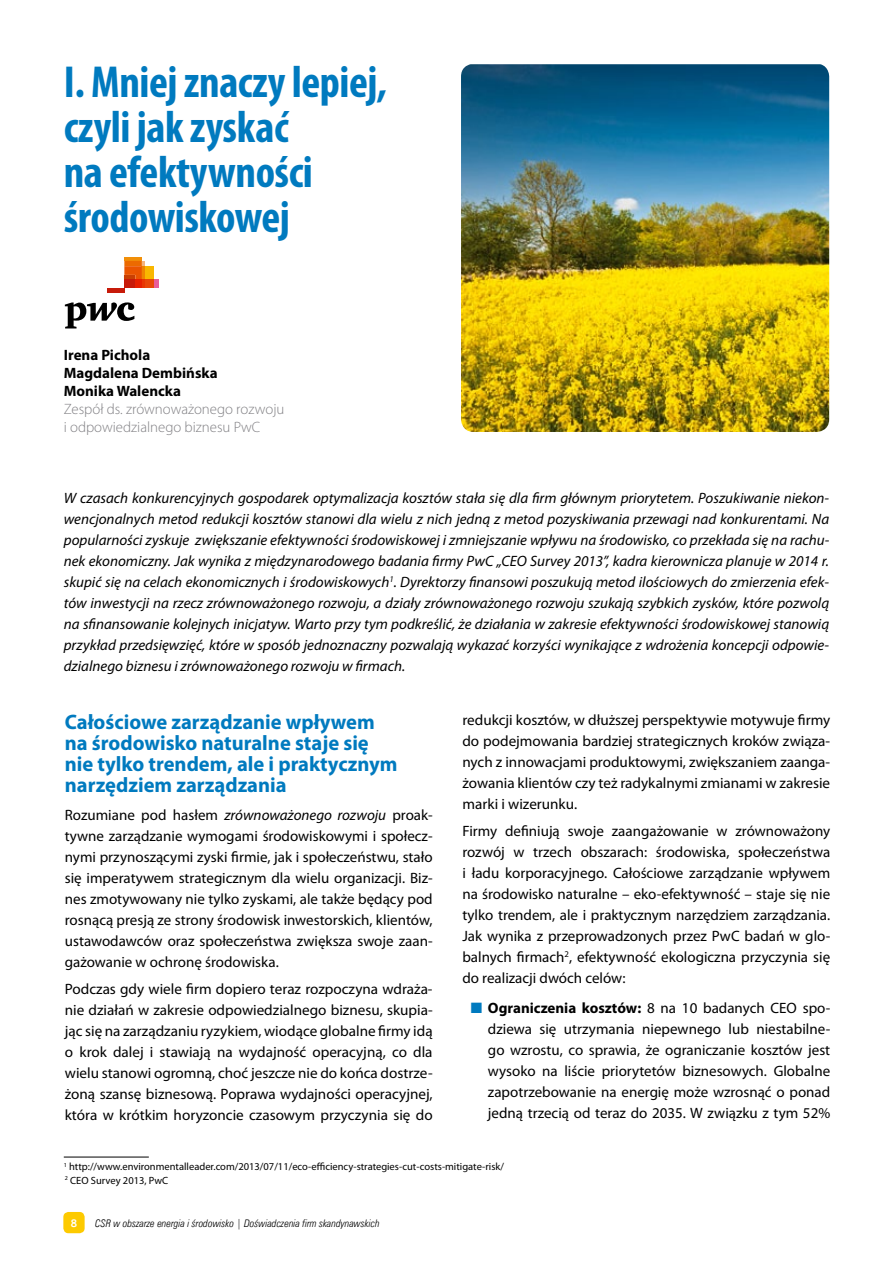
<style>
.page{position:relative;width:893px;height:1263px;background:#fff}
.page>*{position:absolute;margin:0;border:0;box-sizing:border-box;transform-origin:0 0}
.t1{font:700 condensed 45px/45px "Myriad Pro";letter-spacing:-.01em;color:#007abf}
.t2{font:700 21px/21px "Myriad Pro";color:#007abf}
.t3{font:15px/21px "Myriad Pro";color:#000;text-align:justify}
.t4{font:italic 15px/21px "Myriad Pro";color:#000;text-align:justify}
.t5{font:300 15px/18px "Myriad Pro";color:#818084}
.t6{font:700 15px/18px "Myriad Pro";color:#000}
.t7{font:10.5px "Myriad Pro";color:#000}
.t8{font:10.5px "Zurich Lt Cn EU Italic";color:#000}
.t9{font:10.5px "News Goth EU Bold";color:#fff}
.s1{font-style:italic}
.s2{color:#007abf}
.s3{font-weight:700}
</style>
<div class="page">
<div style="left:63px;top:1212px;width:22px;height:21px;background:#fdca00;border-radius:5px"></div>
<img style="left:461px;top:64px;width:368px;height:368px">
<hr style="left:64px;top:1157px;width:85px;height:1px;background:#000">
<svg style="left:65px;top:302px;width:69px;height:26px"></svg>
<svg style="left:154px;top:279px;width:4px;height:9px"></svg>
<hr style="left:124px;top:257px;width:18px;height:4px;background:#f18f08">
<div style="left:145px;top:266px;width:9px;height:13px;background:#f9b700"></div>
<div style="left:145px;top:279px;width:9px;height:9px;background:#e94708"></div>
<svg style="left:124px;top:261px;width:21px;height:27px"></svg>
<div style="left:135px;top:279px;width:7px;height:9px;background:#e72000"></div>
<hr style="left:124px;top:275px;width:11px;height:4px;background:#c94003">
<div style="left:124px;top:279px;width:11px;height:9px;background:#c71b0a"></div>
<hr style="left:107px;top:288px;width:17px;height:4px;background:#c71b0a">
<h1 class="t1" style="left:64px;top:59px;width:325px">I. Mniej znaczy lepiej, czyli jak zyskać<br>na efektywności środowiskowej</h1>
<p class="t6" style="left:64px;top:345px;width:155px">Irena Pichola<br>Magdalena Dembińska<br>Monika Walencka</p>
<p class="t5" style="left:64px;top:400px;width:222px">Zespół ds. zrównoważonego rozwoju i odpowiedzialnego biznesu PwC</p>
<p class="t4" style="left:64px;top:487px;width:767px">W czasach konkurencyjnych gospodarek optymalizacja kosztów stała się dla firm głównym priorytetem. Poszukiwanie niekon&shy;wencjonalnych metod redukcji kosztów stanowi dla wielu z nich jedną z metod pozyskiwania przewagi nad konkurentami. Na popularności zyskuje zwiększanie efektywności środowiskowej i zmniejszanie wpływu na środowisko, co przekłada się na rachu&shy;nek ekonomiczny. Jak wynika z międzynarodowego badania firmy PwC „CEO Survey 2013”, kadra kierownicza planuje w 2014 r. skupić się na celach ekonomicznych i środowiskowych<sup>1</sup>. Dyrektorzy finansowi poszukują metod ilościowych do zmierzenia efek&shy;tów inwestycji na rzecz zrównoważonego rozwoju, a działy zrównoważonego rozwoju szukają szybkich zysków, które pozwolą na sfinansowanie kolejnych inicjatyw. Warto przy tym podkreślić, że działania w zakresie efektywności środowiskowej stanowią przykład przedsięwzięć, które w sposób jednoznaczny pozwalają wykazać korzyści wynikające z wdrożenia koncepcji odpowie&shy;dzialnego biznesu i zrównoważonego rozwoju w firmach.</p>
<h2 class="t2" style="left:65px;top:711px;width:334px">Całościowe zarządzanie wpływem na środowisko naturalne staje się nie tylko trendem, ale i praktycznym narzędziem zarządzania</h2>
<p class="t3" style="left:65px;top:804px;width:369px">Rozumiane pod hasłem <span class="s1">zrównoważonego rozwoju</span> proak&shy;tywne zarządzanie wymogami środowiskowymi i społecz&shy;nymi przynoszącymi zyski firmie, jak i społeczeństwu, stało się imperatywem strategicznym dla wielu organizacji. Biz&shy;nes zmotywowany nie tylko zyskami, ale także będący pod rosnącą presją ze strony środowisk inwestorskich, klientów, ustawodawców oraz społeczeństwa zwiększa swoje zaan&shy;gażowanie w ochronę środowiska.</p>
<p class="t3" style="left:65px;top:978px;width:369px">Podczas gdy wiele firm dopiero teraz rozpoczyna wdraża&shy;nie działań w zakresie odpowiedzialnego biznesu, skupia&shy;jąc się na zarządzaniu ryzykiem, wiodące globalne firmy idą o krok dalej i stawiają na wydajność operacyjną, co dla wielu stanowi ogromną, choć jeszcze nie do końca dostrze&shy;żoną szansę biznesową. Poprawa wydajności operacyjnej, która w krótkim horyzoncie czasowym przyczynia się do</p>
<p class="t3" style="left:462px;top:709px;width:369px">redukcji kosztów, w dłuższej perspektywie motywuje firmy do podejmowania bardziej strategicznych kroków związa&shy;nych z innowacjami produktowymi, zwiększaniem zaanga&shy;żowania klientów czy też radykalnymi zmianami w zakresie marki i wizerunku.</p>
<p class="t3" style="left:462px;top:820px;width:369px">Firmy definiują swoje zaangażowanie w zrównoważony rozwój w trzech obszarach: środowiska, społeczeństwa i ładu korporacyjnego. Całościowe zarządzanie wpływem na środowisko naturalne – eko-efektywność – staje się nie tylko trendem, ale i praktycznym narzędziem zarządzania.<br>Jak wynika z przeprowadzonych przez PwC badań w glo&shy;balnych firmach<sup>2</sup>, efektywność ekologiczna przyczynia się do realizacji dwóch celów:</p>
<p class="t3" style="left:488px;top:997px;width:344px;text-indent:-17px"><span class="s2">■</span> <span class="s3">Ograniczenia kosztów:</span> 8 na 10 badanych CEO spo&shy;dziewa się utrzymania niepewnego lub niestabilne&shy;go wzrostu, co sprawia, że ograniczanie kosztów jest wysoko na liście priorytetów biznesowych. Globalne zapotrzebowanie na energię może wzrosnąć o ponad jedną trzecią od teraz do 2035. W związku z tym 52%</p>
<p class="t7" style="left:64px;top:1160px;width:442px"><sup>1</sup> http://www.environmentalleader.com/2013/07/11/eco-efficiency-strategies-cut-costs-mitigate-risk/</p>
<p class="t7" style="left:65px;top:1173px;width:105px"><sup>2</sup> CEO Survey 2013, PwC</p>
<p class="t9" style="left:71px;top:1216px;width:8px">8</p>
<p class="t8" style="left:95px;top:1217px;width:286px">CSR w obszarze energia i środowisko | Doświadczenia firm skandynawskich</p>
</div>
